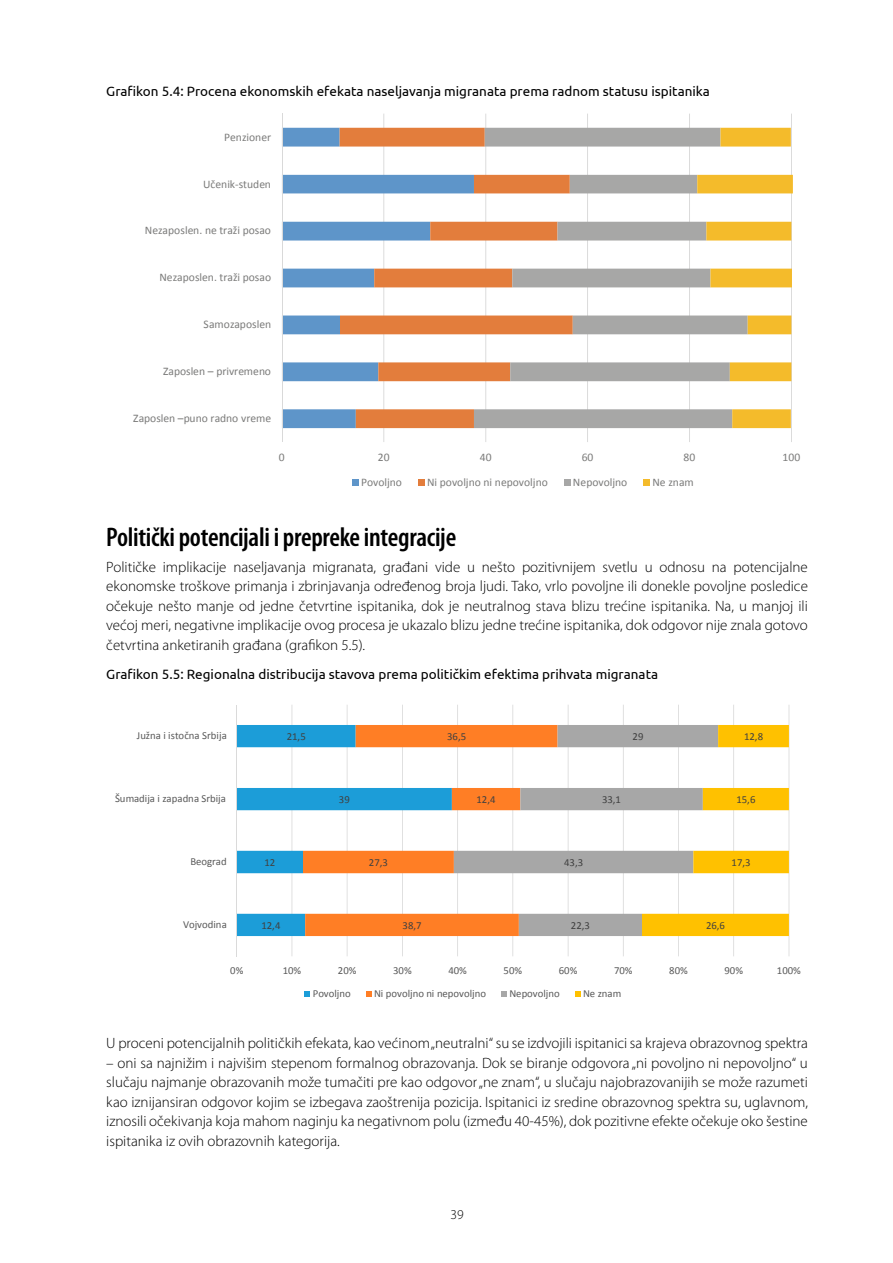
<style>
.page{position:relative;width:893px;height:1263px;background:#fff}
.page>*{position:absolute;margin:0;border:0;box-sizing:border-box;transform-origin:0 0}
.t1{font:600 condensed 27px "Myriad Pro";letter-spacing:-.01em;color:#000}
.t2{font:300 15px/19.5px "Myriad Pro";color:#000;text-align:justify}
.t3{font:13.5px "Ubuntu";color:#000}
.t4{font:300 13.5px "Myriad Pro";color:#000}
.t5{font:11.55px "Calibri";color:#7b7b7a}
.t6{font:10.8px "Calibri";color:#595959}
.t7{font:10.8px "Calibri";letter-spacing:.005em;color:#404040}
</style>
<div class="page">
<hr style="left:791px;top:114px;width:1px;height:328px;background:#d9d9d9">
<hr style="left:689px;top:114px;width:1px;height:328px;background:#d9d9d9">
<hr style="left:587px;top:114px;width:1px;height:328px;background:#d9d9d9">
<hr style="left:485px;top:114px;width:1px;height:328px;background:#d9d9d9">
<hr style="left:383px;top:114px;width:1px;height:328px;background:#d9d9d9">
<svg style="left:283px;top:128px;width:57px;height:300px"></svg>
<svg style="left:340px;top:128px;width:134px;height:300px"></svg>
<svg style="left:474px;top:128px;width:223px;height:300px"></svg>
<svg style="left:697px;top:128px;width:96px;height:300px"></svg>
<hr style="left:282px;top:114px;width:1px;height:328px;background:#d9d9d9">
<svg style="left:352px;top:480px;width:6px;height:6px"></svg>
<svg style="left:418px;top:480px;width:6px;height:6px"></svg>
<svg style="left:564px;top:480px;width:6px;height:6px"></svg>
<div style="left:643px;top:480px;width:7px;height:6px;background:#f4bb2b"></div>
<hr style="left:789px;top:705px;width:1px;height:251px;background:#dadada">
<hr style="left:733px;top:705px;width:1px;height:251px;background:#dadada">
<hr style="left:678px;top:705px;width:1px;height:251px;background:#dadada">
<hr style="left:623px;top:705px;width:1px;height:251px;background:#dadada">
<hr style="left:568px;top:705px;width:1px;height:251px;background:#dadada">
<hr style="left:512px;top:705px;width:1px;height:251px;background:#dadada">
<hr style="left:457px;top:705px;width:1px;height:251px;background:#dadada">
<hr style="left:402px;top:705px;width:1px;height:251px;background:#dadada">
<hr style="left:347px;top:705px;width:1px;height:251px;background:#dadada">
<hr style="left:292px;top:705px;width:1px;height:251px;background:#dadada">
<svg style="left:237px;top:725px;width:66px;height:211px"></svg>
<svg style="left:303px;top:725px;width:151px;height:211px"></svg>
<svg style="left:454px;top:725px;width:188px;height:211px"></svg>
<svg style="left:642px;top:725px;width:147px;height:211px"></svg>
<hr style="left:236px;top:705px;width:1px;height:251px;background:#dadada">
<svg style="left:304px;top:991px;width:6px;height:6px"></svg>
<svg style="left:366px;top:991px;width:6px;height:6px"></svg>
<svg style="left:501px;top:991px;width:6px;height:6px"></svg>
<svg style="left:575px;top:991px;width:5px;height:6px"></svg>
<p class="t3" style="left:106px;top:83px;width:605px">Grafikon 5.4: Procena ekonomskih efekata naseljavanja migranata prema radnom statusu ispitanika</p>
<p class="t5" style="left:224px;top:129px;width:49px">Penzioner</p>
<p class="t5" style="left:203px;top:176px;width:69px">Učenik-studen</p>
<p class="t5" style="left:145px;top:223px;width:128px">Nezaposlen. ne traži posao</p>
<p class="t5" style="left:159px;top:270px;width:113px">Nezaposlen. traži posao</p>
<p class="t5" style="left:204px;top:317px;width:69px">Samozaposlen</p>
<p class="t5" style="left:163px;top:364px;width:110px">Zaposlen – privremeno</p>
<p class="t5" style="left:133px;top:411px;width:139px">Zaposlen –puno radno vreme</p>
<p class="t5" style="left:279px;top:449px;width:7px">0</p>
<p class="t5" style="left:378px;top:449px;width:13px">20</p>
<p class="t5" style="left:480px;top:449px;width:13px">40</p>
<p class="t5" style="left:582px;top:449px;width:13px">60</p>
<p class="t5" style="left:684px;top:449px;width:13px">80</p>
<p class="t5" style="left:783px;top:449px;width:19px">100</p>
<p class="t5" style="left:361px;top:475px;width:42px">Povoljno</p>
<p class="t5" style="left:427px;top:475px;width:122px">Ni povoljno ni nepovoljno</p>
<p class="t5" style="left:573px;top:475px;width:56px">Nepovoljno</p>
<p class="t5" style="left:652px;top:475px;width:43px">Ne znam</p>
<h1 class="t1" style="left:106px;top:520px;width:351px">Politički potencijali i prepreke integracije</h1>
<p class="t2" style="left:106px;top:557px;width:703px">Političke implikacije naseljavanja migranata, građani vide u nešto pozitivnijem svetlu u odnosu na potencijalne ekonomske troškove primanja i zbrinjavanja određenog broja ljudi. Tako, vrlo povoljne ili donekle povoljne posledice očekuje nešto manje od jedne četvrtine ispitanika, dok je neutralnog stava blizu trećine ispitanika. Na, u manjoj ili većoj meri, negativne implikacije ovog procesa je ukazalo blizu jedne trećine ispitanika, dok odgovor nije znala gotovo četvrtina anketiranih građana (grafikon 5.5).</p>
<p class="t3" style="left:106px;top:665px;width:553px">Grafikon 5.5: Regionalna distribucija stavova prema političkim efektima prihvata migranata</p>
<p class="t6" style="left:137px;top:729px;width:91px">Južna i istočna Srbija</p>
<p class="t7" style="left:287px;top:729px;width:21px">21,5</p>
<p class="t7" style="left:447px;top:729px;width:21px">36,5</p>
<p class="t7" style="left:632px;top:729px;width:12px">29</p>
<p class="t7" style="left:744px;top:729px;width:21px">12,8</p>
<p class="t6" style="left:115px;top:792px;width:112px">Šumadija i zapadna Srbija</p>
<p class="t7" style="left:339px;top:792px;width:12px">39</p>
<p class="t7" style="left:476px;top:792px;width:21px">12,4</p>
<p class="t7" style="left:602px;top:792px;width:20px">33,1</p>
<p class="t7" style="left:736px;top:792px;width:21px">15,6</p>
<p class="t6" style="left:190px;top:855px;width:38px">Beograd</p>
<p class="t7" style="left:264px;top:855px;width:12px">12</p>
<p class="t7" style="left:369px;top:855px;width:21px">27,3</p>
<p class="t7" style="left:564px;top:855px;width:21px">43,3</p>
<p class="t7" style="left:732px;top:855px;width:21px">17,3</p>
<p class="t6" style="left:183px;top:918px;width:45px">Vojvodina</p>
<p class="t7" style="left:261px;top:918px;width:21px">12,4</p>
<p class="t7" style="left:402px;top:918px;width:21px">38,7</p>
<p class="t7" style="left:571px;top:918px;width:21px">22,3</p>
<p class="t7" style="left:706px;top:918px;width:21px">26,6</p>
<p class="t6" style="left:230px;top:963px;width:15px">0%</p>
<p class="t6" style="left:283px;top:963px;width:20px">10%</p>
<p class="t6" style="left:338px;top:963px;width:20px">20%</p>
<p class="t6" style="left:393px;top:963px;width:20px">30%</p>
<p class="t6" style="left:448px;top:963px;width:20px">40%</p>
<p class="t6" style="left:504px;top:963px;width:20px">50%</p>
<p class="t6" style="left:559px;top:963px;width:20px">60%</p>
<p class="t6" style="left:614px;top:963px;width:20px">70%</p>
<p class="t6" style="left:669px;top:963px;width:20px">80%</p>
<p class="t6" style="left:724px;top:963px;width:20px">90%</p>
<p class="t6" style="left:777px;top:963px;width:25px">100%</p>
<p class="t6" style="left:313px;top:987px;width:39px">Povoljno</p>
<p class="t6" style="left:374px;top:987px;width:113px">Ni povoljno ni nepovoljno</p>
<p class="t6" style="left:509px;top:987px;width:52px">Nepovoljno</p>
<p class="t6" style="left:583px;top:987px;width:40px">Ne znam</p>
<p class="t2" style="left:106px;top:1033px;width:703px">U proceni potencijalnih političkih efekata, kao većinom „neutralni“ su se izdvojili ispitanici sa krajeva obrazovnog spektra</p>
<p class="t2" style="left:106px;top:1053px;width:703px">– oni sa najnižim i najvišim stepenom formalnog obrazovanja. Dok se biranje odgovora „ni povoljno ni nepovoljno“ u slučaju najmanje obrazovanih može tumačiti pre kao odgovor „ne znam“, u slučaju najobrazovanijih se može razumeti kao iznijansiran odgovor kojim se izbegava zaoštrenija pozicija. Ispitanici iz sredine obrazovnog spektra su, uglavnom, iznosili očekivanja koja mahom naginju ka negativnom polu (između 40-45%), dok pozitivne efekte očekuje oko šestine ispitanika iz ovih obrazovnih kategorija.</p>
<p class="t4" style="left:450px;top:1206px;width:15px">39</p>
</div>
